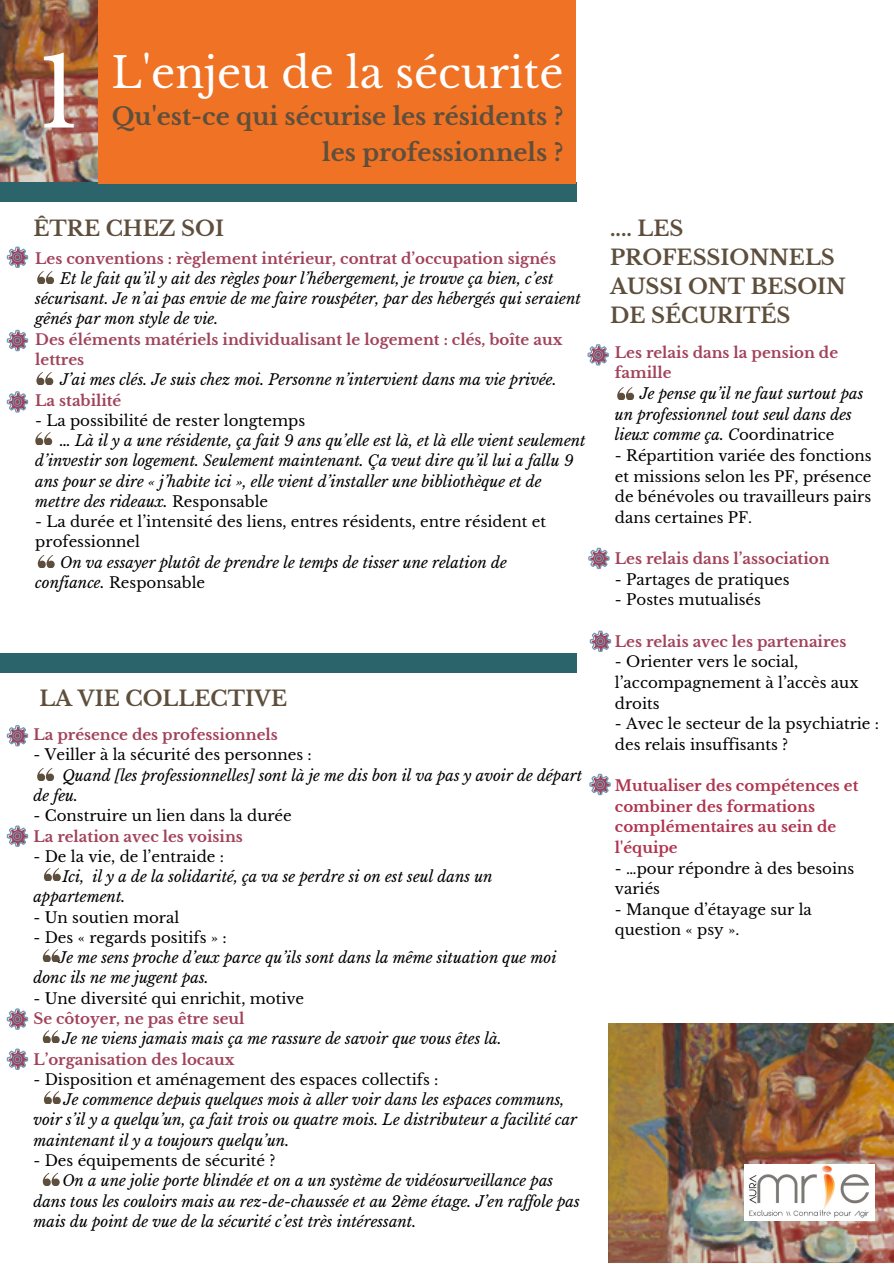
<style>
.page{position:relative;width:894px;height:1264px;background:#fff}
.page>*{position:absolute;margin:0;border:0;box-sizing:border-box;transform-origin:0 0}
.t1{font:96.15px "Libre Baskerville";color:#fff}
.t2{font:42px "Libre Baskerville";color:#fff}
.t3{font:700 24px/36px "Libre Baskerville";color:#5e4f3c;text-align:right}
.t4{font:700 21px/29.2px "Libre Baskerville";color:#5e4f3c}
.t5{font:italic 15px/20.2px "Libre Baskerville";color:#000}
.t6{font:15px/20.5px "Libre Baskerville";color:#000}
.t7{font:700 15px/20.2px "Libre Baskerville";color:#a1425a}
.t8{font:700 15px/20.5px "Libre Baskerville";color:#af344e}
.s1{font-style:normal}
</style>
<div class="page">
<img style="left:0;top:0;width:98px;height:182px">
<div style="left:0;top:653px;width:576px;height:19px;background:#2b646b"></div>
<div style="left:0;top:182px;width:576px;height:20px;background:#2b646b"></div>
<div style="left:98px;top:0;width:477px;height:184px;background:#ef7225"></div>
<svg style="left:37px;top:271px;width:17px;height:12px"></svg>
<img style="left:608px;top:1023px;width:285px;height:239px">
<img style="left:744px;top:1164px;width:130px;height:56px">
<svg style="left:7px;top:246px;width:21px;height:22px"></svg>
<svg style="left:36px;top:372px;width:17px;height:12px"></svg>
<svg style="left:35px;top:432px;width:17px;height:12px"></svg>
<svg style="left:38px;top:555px;width:17px;height:12px"></svg>
<svg style="left:37px;top:768px;width:17px;height:12px"></svg>
<svg style="left:44px;top:868px;width:17px;height:12px"></svg>
<svg style="left:43px;top:949px;width:17px;height:12px"></svg>
<svg style="left:43px;top:1030px;width:17px;height:12px"></svg>
<svg style="left:44px;top:1091px;width:17px;height:12px"></svg>
<svg style="left:43px;top:1172px;width:17px;height:13px"></svg>
<svg style="left:617px;top:387px;width:17px;height:12px"></svg>
<svg style="left:7px;top:330px;width:21px;height:21px"></svg>
<svg style="left:7px;top:391px;width:21px;height:21px"></svg>
<svg style="left:587px;top:344px;width:21px;height:21px"></svg>
<svg style="left:588px;top:547px;width:21px;height:22px"></svg>
<svg style="left:589px;top:630px;width:22px;height:22px"></svg>
<svg style="left:589px;top:773px;width:21px;height:22px"></svg>
<svg style="left:7px;top:725px;width:21px;height:21px"></svg>
<svg style="left:7px;top:825px;width:21px;height:21px"></svg>
<svg style="left:7px;top:1008px;width:21px;height:21px"></svg>
<svg style="left:7px;top:1048px;width:21px;height:21px"></svg>
<h1 class="t1" style="left:37px;top:34px;width:44px">1</h1>
<h2 class="t2" style="left:112px;top:47px;width:453px">L'enjeu de la sécurité</h2>
<h3 class="t3" style="left:112px;top:98px;width:453px">Qu'est-ce qui sécurise les résidents ? les professionnels ?</h3>
<h3 class="t4" style="left:33px;top:213px;width:192px">ÊTRE CHEZ SOI</h3>
<p class="t7" style="left:35px;top:248px;width:522px">Les conventions : règlement intérieur, contrat d’occupation signés</p>
<p class="t5" style="left:35px;top:268px;width:547px;text-indent:25px">Et le fait qu’il y ait des règles pour l’hébergement, je trouve ça bien, c’est sécurisant. Je n’ai pas envie de me faire rouspéter, par des hébergés qui seraient gênés par mon style de vie.</p>
<p class="t7" style="left:35px;top:329px;width:528px">Des éléments matériels individualisant le logement : clés, boîte aux lettres</p>
<p class="t5" style="left:60px;top:370px;width:498px">J’ai mes clés. Je suis chez moi. Personne n’intervient dans ma vie privée.</p>
<p class="t7" style="left:35px;top:390px;width:88px">La stabilité</p>
<p class="t6" style="left:35px;top:410px;width:271px">- La possibilité de rester longtemps</p>
<p class="t5" style="left:35px;top:430px;width:552px;text-indent:25px">… Là il y a une résidente, ça fait 9 ans qu’elle est là, et là elle vient seulement d’investir son logement. Seulement maintenant. Ça veut dire qu’il lui a fallu 9 ans pour se dire « j’habite ici », elle vient d’installer une bibliothèque et de mettre des rideaux. <span class="s1">Responsable</span></p>
<p class="t6" style="left:35px;top:512px;width:512px">- La durée et l’intensité des liens, entres résidents, entre résident et professionnel</p>
<p class="t5" style="left:35px;top:552px;width:473px;text-indent:25px">On va essayer plutôt de prendre le temps de tisser une relation de confiance. <span class="s1">Responsable</span></p>
<h3 class="t4" style="left:39px;top:684px;width:249px">LA VIE COLLECTIVE</h3>
<p class="t7" style="left:33px;top:724px;width:246px">La présence des professionnels</p>
<p class="t6" style="left:33px;top:745px;width:280px">- Veiller à la sécurité des personnes :</p>
<p class="t5" style="left:33px;top:765px;width:550px;text-indent:29px">Quand [les professionnelles] sont là je me dis bon il va pas y avoir de départ de feu.</p>
<p class="t6" style="left:33px;top:805px;width:260px">- Construire un lien dans la durée</p>
<p class="t7" style="left:33px;top:826px;width:211px">La relation avec les voisins</p>
<p class="t6" style="left:33px;top:846px;width:192px">- De la vie, de l’entraide :</p>
<p class="t5" style="left:33px;top:866px;width:460px;text-indent:29px">Ici, il y a de la solidarité, ça va se perdre si on est seul dans un appartement.</p>
<p class="t6" style="left:33px;top:907px;width:147px">- Un soutien moral</p>
<p class="t6" style="left:33px;top:927px;width:195px">- Des « regards positifs » :</p>
<p class="t5" style="left:33px;top:947px;width:524px;text-indent:25px">Je me sens proche d’eux parce qu’ils sont dans la même situation que moi donc ils ne me jugent pas.</p>
<p class="t6" style="left:33px;top:988px;width:272px">- Une diversité qui enrichit, motive</p>
<p class="t7" style="left:33px;top:1008px;width:212px">Se côtoyer, ne pas être seul</p>
<p class="t5" style="left:62px;top:1028px;width:441px">Je ne viens jamais mais ça me rassure de savoir que vous êtes là.</p>
<p class="t7" style="left:33px;top:1049px;width:202px">L’organisation des locaux</p>
<p class="t6" style="left:33px;top:1069px;width:406px">- Disposition et aménagement des espaces collectifs :</p>
<p class="t5" style="left:33px;top:1089px;width:545px;text-indent:30px">Je commence depuis quelques mois à aller voir dans les espaces communs, voir s’il y a quelqu’un, ça fait trois ou quatre mois. Le distributeur a facilité car maintenant il y a toujours quelqu’un.</p>
<p class="t6" style="left:33px;top:1150px;width:243px">- Des équipements de sécurité ?</p>
<p class="t5" style="left:33px;top:1170px;width:547px;text-indent:29px">On a une jolie porte blindée et on a un système de vidéosurveillance pas dans tous les couloirs mais au rez-de-chaussée et au 2ème étage. J’en raf ole pas mais du point de vue de la sécurité c’est très intéressant.</p>
<h3 class="t4" style="left:610px;top:213px;width:237px">.... LES<br>PROFESSIONNELS<br>AUSSI ONT BESOIN<br>DE SÉCURITÉS</h3>
<p class="t7" style="left:614px;top:342px;width:225px">Les relais dans la pension de famille</p>
<p class="t5" style="left:614px;top:383px;width:250px;text-indent:25px">Je pense qu’il ne faut surtout pas un professionnel tout seul dans des lieux comme ça. C<span class="s1">oordinatrice</span></p>
<p class="t6" style="left:614px;top:445px;width:258px;text-align:justify">- Répartition variée des fonctions et missions selon les PF, présence de bénévoles ou travailleurs pairs dans certaines PF.</p>
<p class="t7" style="left:614px;top:548px;width:216px">Les relais dans l’association</p>
<p class="t6" style="left:614px;top:569px;width:176px">- Partages de pratiques</p>
<p class="t6" style="left:614px;top:590px;width:147px">- Postes mutualisés</p>
<p class="t7" style="left:614px;top:631px;width:233px">Les relais avec les partenaires</p>
<p class="t6" style="left:614px;top:651px;width:245px">- Orienter vers le social, l’accompagnement à l’accès aux droits</p>
<p class="t6" style="left:614px;top:713px;width:265px">- Avec le secteur de la psychiatrie : des relais insuffisants ?</p>
<p class="t8" style="left:614px;top:775px;width:245px">Mutualiser des compétences et combiner des formations complémentaires au sein de l'équipe</p>
<p class="t6" style="left:614px;top:858px;width:241px">- …pour répondre à des besoins variés</p>
<p class="t6" style="left:614px;top:899px;width:198px">- Manque d’étayage sur la question « psy ».</p>
</div>
